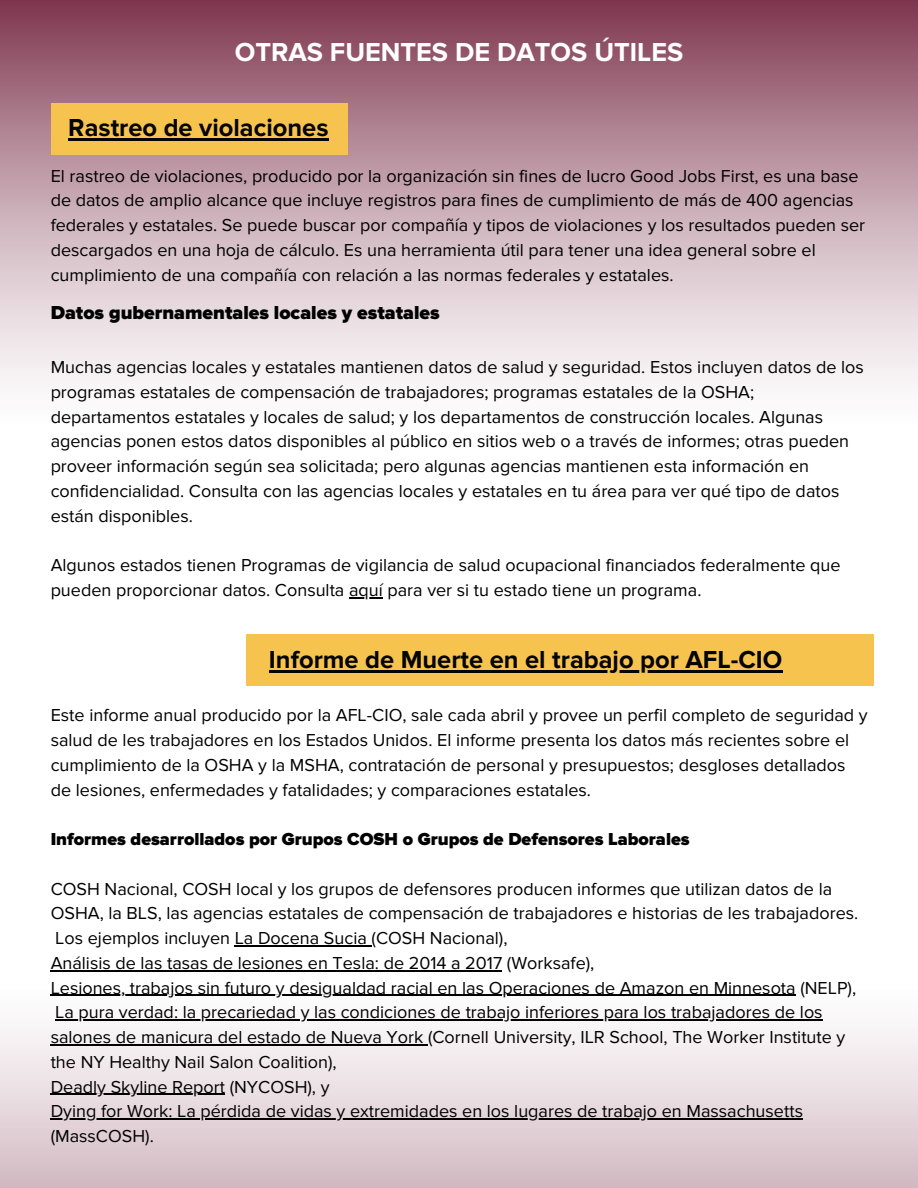
<style>
.page{position:relative;width:918px;height:1188px;background:#fff}
.page>*{position:absolute;margin:0;border:0;box-sizing:border-box;transform-origin:0 0}
.t1{font:700 27px "Proxima Nova";color:#fff}
.t2{font:700 25.5px "Proxima Nova";color:#040403}
.t3{font:900 19.5px "Proxima Nova";color:#000}
.t4{font:18px/24.8px "Proxima Nova";color:#000}
.t5{font:900 18px "Proxima Nova";color:#000}
</style>
<div class="page">
<div style="left:0;top:0;width:918px;height:424px;background:linear-gradient(to bottom,#864258,#fff)"></div>
<div style="left:0;top:989px;width:918px;height:199px;background:linear-gradient(to bottom,#f8f9f9,#d5bdc5)"></div>
<div style="left:51px;top:103px;width:297px;height:51px;background:#f7c34f"></div>
<hr style="left:68px;top:138px;width:261px;height:3px;background:#040403">
<div style="left:246px;top:635px;width:627px;height:50px;background:#f7c34f"></div>
<hr style="left:269px;top:670px;width:513px;height:3px;background:#040403">
<hr style="left:235px;top:945px;width:132px;height:1px;background:#000">
<hr style="left:51px;top:970px;width:451px;height:1px;background:#000">
<hr style="left:51px;top:995px;width:745px;height:1px;background:#000">
<hr style="left:55px;top:1020px;width:768px;height:1px;background:#000">
<hr style="left:51px;top:1044px;width:377px;height:1px;background:#000">
<hr style="left:51px;top:1094px;width:174px;height:1px;background:#000">
<hr style="left:51px;top:1119px;width:752px;height:1px;background:#000">
<hr style="left:349px;top:597px;width:34px;height:1px;background:#000">
<h1 class="t1" style="left:235px;top:36px;width:450px">OTRAS FUENTES DE DATOS ÚTILES</h1>
<h2 class="t2" style="left:68px;top:113px;width:262px">Rastreo de violaciones</h2>
<p class="t4" style="left:51px;top:164px;width:816px">El rastreo de violaciones, producido por la organización sin fines de lucro Good Jobs First, es una base de datos de amplio alcance que incluye registros para fines de cumplimiento de más de 400 agencias federales y estatales. Se puede buscar por compañía y tipos de violaciones y los resultados pueden ser descargados en una hoja de cálculo. Es una herramienta útil para tener una idea general sobre el cumplimiento de una compañía con relación a las normas federales y estatales.</p>
<p class="t3" style="left:51px;top:301px;width:391px">Datos gubernamentales locales y estatales</p>
<p class="t4" style="left:51px;top:355px;width:815px">Muchas agencias locales y estatales mantienen datos de salud y seguridad. Estos incluyen datos de los programas estatales de compensación de trabajadores; programas estatales de la OSHA; departamentos estatales y locales de salud; y los departamentos de construcción locales. Algunas agencias ponen estos datos disponibles al público en sitios web o a través de informes; otras pueden proveer información según sea solicitada; pero algunas agencias mantienen esta información en confidencialidad. Consulta con las agencias locales y estatales en tu área para ver qué tipo de datos están disponibles.</p>
<p class="t4" style="left:51px;top:553px;width:791px">Algunos estados tienen Programas de vigilancia de salud ocupacional financiados federalmente que pueden proporcionar datos. Consulta aquí para ver si tu estado tiene un programa.</p>
<h2 class="t2" style="left:269px;top:645px;width:515px">Informe de Muerte en el trabajo por AFL-CIO</h2>
<p class="t4" style="left:51px;top:703px;width:819px">Este informe anual producido por la AFL-CIO, sale cada abril y provee un perfil completo de seguridad y salud de les trabajadores en los Estados Unidos. El informe presenta los datos más recientes sobre el cumplimiento de la OSHA y la MSHA, contratación de personal y presupuestos; desgloses detallados de lesiones, enfermedades y fatalidades; y comparaciones estatales.</p>
<p class="t5" style="left:51px;top:829px;width:641px">Informes desarrollados por Grupos COSH o Grupos de Defensores Laborales</p>
<p class="t4" style="left:51px;top:877px;width:809px">COSH Nacional, COSH local y los grupos de defensores producen informes que utilizan datos de la OSHA, la BLS, las agencias estatales de compensación de trabajadores e historias de les trabajadores.<br>Los ejemplos incluyen La Docena Sucia (COSH Nacional),<br>Análisis de las tasas de lesiones en Tesla: de 2014 a 2017 (Worksafe),<br>Lesiones, trabajos sin futuro y desigualdad racial en las Operaciones de Amazon en Minnesota (NELP), La pura verdad: la precariedad y las condiciones de trabajo inferiores para los trabajadores de los salones de manicura del estado de Nueva York (Cornell University, ILR School, The Worker Institute y the NY Healthy Nail Salon Coalition),<br>Deadly Skyline Report (NYCOSH), y<br>Dying for Work: La pérdida de vidas y extremidades en los lugares de trabajo en Massachusetts (MassCOSH).</p>
</div>
